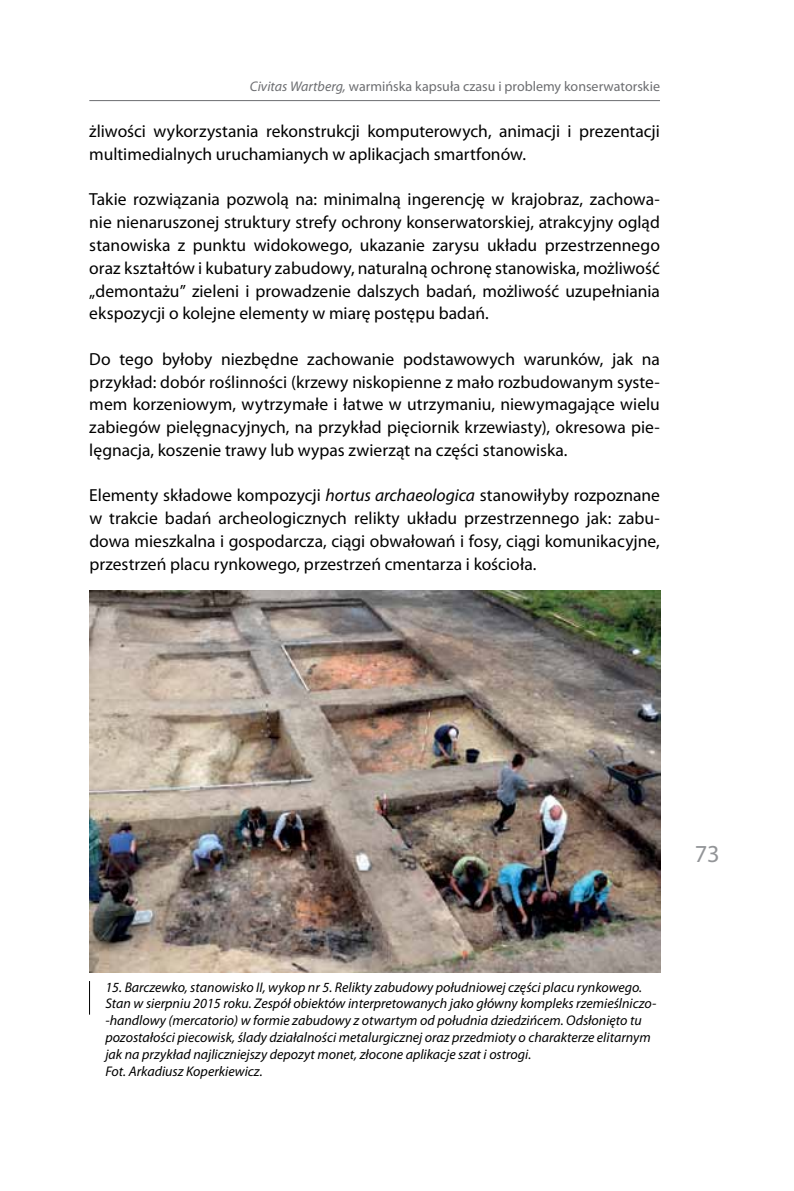
<style>
.page{position:relative;width:794px;height:1191px;background:#fff}
.page>*{position:absolute;margin:0;border:0;box-sizing:border-box;transform-origin:0 0}
.t1{font:24.5px "Myriad Pro";color:#939598}
.t2{font:17.5px/22.8px "Myriad Pro";color:#000;text-align:justify}
.t3{font:italic 14px/16.8px "Myriad Pro";color:#000}
.t4{font:14px "Myriad Pro";color:#6d6e71}
.s1{font-style:italic}
</style>
<div class="page">
<img style="left:89px;top:590px;width:571px;height:382px">
<hr style="left:89px;top:981px;width:1px;height:33px;background:#000">
<hr style="left:89px;top:100px;width:571px;height:1px;background:#6d6e71">
<p class="t4" style="left:250px;top:78px;width:411px"><span class="s1">Civitas Wartberg,</span> warmińska kapsuła czasu i problemy konserwatorskie</p>
<p class="t2" style="left:89px;top:120px;width:572px">żliwości wykorzystania rekonstrukcji komputerowych, animacji i prezentacji multimedialnych uruchamianych w aplikacjach smartfonów.</p>
<p class="t2" style="left:89px;top:188px;width:572px">Takie rozwiązania pozwolą na: minimalną ingerencję w krajobraz, zachowa&shy;nie nienaruszonej struktury strefy ochrony konserwatorskiej, atrakcyjny ogląd stanowiska z punktu widokowego, ukazanie zarysu układu przestrzennego oraz kształtów i kubatury zabudowy, naturalną ochronę stanowiska, możliwość „demontażu” zieleni i prowadzenie dalszych badań, możliwość uzupełniania ekspozycji o kolejne elementy w miarę postępu badań.</p>
<p class="t2" style="left:89px;top:347px;width:572px">Do tego byłoby niezbędne zachowanie podstawowych warunków, jak na przykład: dobór roślinności (krzewy niskopienne z mało rozbudowanym syste&shy;mem korzeniowym, wytrzymałe i łatwe w utrzymaniu, niewymagające wielu zabiegów pielęgnacyjnych, na przykład pięciornik krzewiasty), okresowa pie&shy;lęgnacja, koszenie trawy lub wypas zwierząt na części stanowiska.</p>
<p class="t2" style="left:89px;top:484px;width:572px">Elementy składowe kompozycji <span class="s1">hortus archaeologica</span> stanowiłyby rozpoznane w trakcie badań archeologicznych relikty układu przestrzennego jak: zabu&shy;dowa mieszkalna i gospodarcza, ciągi obwałowań i fosy, ciągi komunikacyjne, przestrzeń placu rynkowego, przestrzeń cmentarza i kościoła.</p>
<h1 class="t1" style="left:694px;top:838px;width:27px">73</h1>
<p class="t3" style="left:105px;top:978px;width:552px">15. Barczewko, stanowisko II, wykop nr 5. Relikty zabudowy południowej części placu rynkowego.<br>Stan w sierpniu 2015 roku. Zespół obiektów interpretowanych jako główny kompleks rzemieślniczo--handlowy (mercatorio) w formie zabudowy z otwartym od południa dziedzińcem. Odsłonięto tu pozostałości piecowisk, ślady działalności metalurgicznej oraz przedmioty o charakterze elitarnym jak na przykład najliczniejszy depozyt monet, złocone aplikacje szat i ostrogi.<br>Fot. Arkadiusz Koperkiewicz.</p>
</div>
